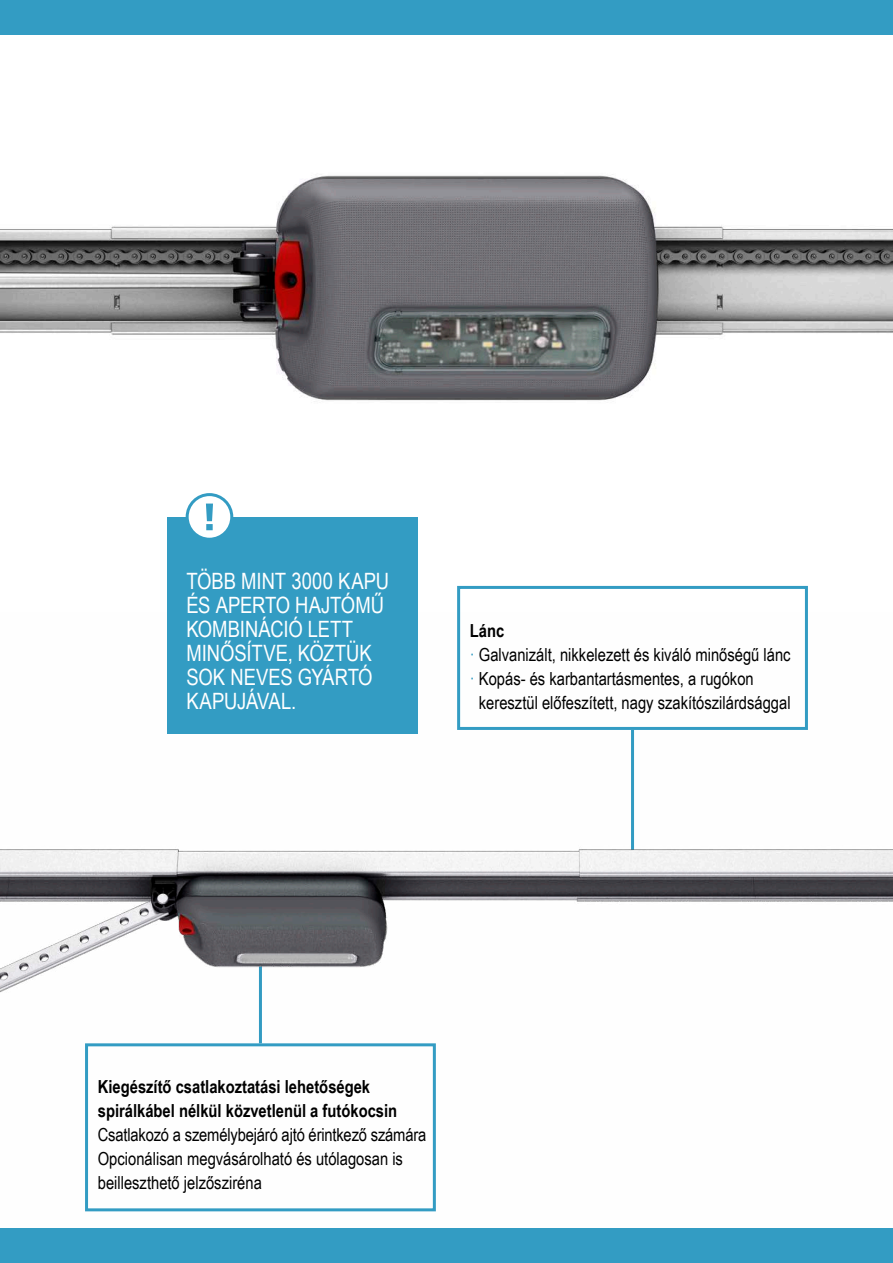
<style>
.page{position:relative;width:893px;height:1263px;background:#fff}
.page>*{position:absolute;margin:0;border:0;box-sizing:border-box;transform-origin:0 0}
.t1{font:22.5px/24px "Arial Narrow";color:#fff}
.t2{font:18px/24px "Arial Narrow";color:#000}
.t3{font:700 18px/24px "Arial Narrow";color:#000}
.s1{color:#339cc3}
</style>
<div class="page">
<img style="left:0;top:612px;width:893px;height:617px">
<img style="left:0;top:174px;width:893px;height:227px">
<div style="left:0;top:0;width:893px;height:34px;background:#339cc3"></div>
<div style="left:0;top:1229px;width:893px;height:34px;background:#339cc3"></div>
<div style="left:457px;top:586px;width:351px;height:144px;border:3px solid #339cc3"></div>
<div style="left:85px;top:1043px;width:351px;height:168px;border:3px solid #339cc3"></div>
<div style="left:168px;top:517px;width:250px;height:216px;background:#339cc3"></div>
<div style="left:187px;top:495px;width:45px;height:44px;background:#fff;border-radius:50%"></div>
<div style="left:186px;top:493px;width:47px;height:48px;border:3px solid #339cc3;border-radius:50%"></div>
<svg style="left:206px;top:504px;width:7px;height:26px"></svg>
<p class="t1" style="left:186px;top:568px;width:204px">TÖBB MINT 3000 KAPU<br>ÉS APERTO HAJTÓMŰ<br>KOMBINÁCIÓ LETT<br>MINŐSÍTVE, KÖZTÜK<br>SOK NEVES GYÁRTÓ<br>KAPUJÁVAL.</p>
<p class="t3" style="left:470px;top:618px;width:36px">Lánc</p>
<p class="t2" style="left:470px;top:642px;width:322px"><span class="s1">·</span> Galvanizált, nikkelezett és kiváló minőségű lánc</p>
<p class="t2" style="left:470px;top:666px;width:285px"><span class="s1">·</span> Kopás- és karbantartásmentes, a rugókon</p>
<p class="t2" style="left:479px;top:690px;width:313px">keresztül előfeszített, nagy szakítószilárdsággal</p>
<p class="t3" style="left:98px;top:1074px;width:301px">Kiegészítő csatlakoztatási lehetőségek spirálkábel nélkül közvetlenül a futókocsin</p>
<p class="t2" style="left:98px;top:1122px;width:330px">Csatlakozó a személybejáró ajtó érintkező számára<br>Opcionálisan megvásárolható és utólagosan is beilleszthető jelzősziréna</p>
</div>
